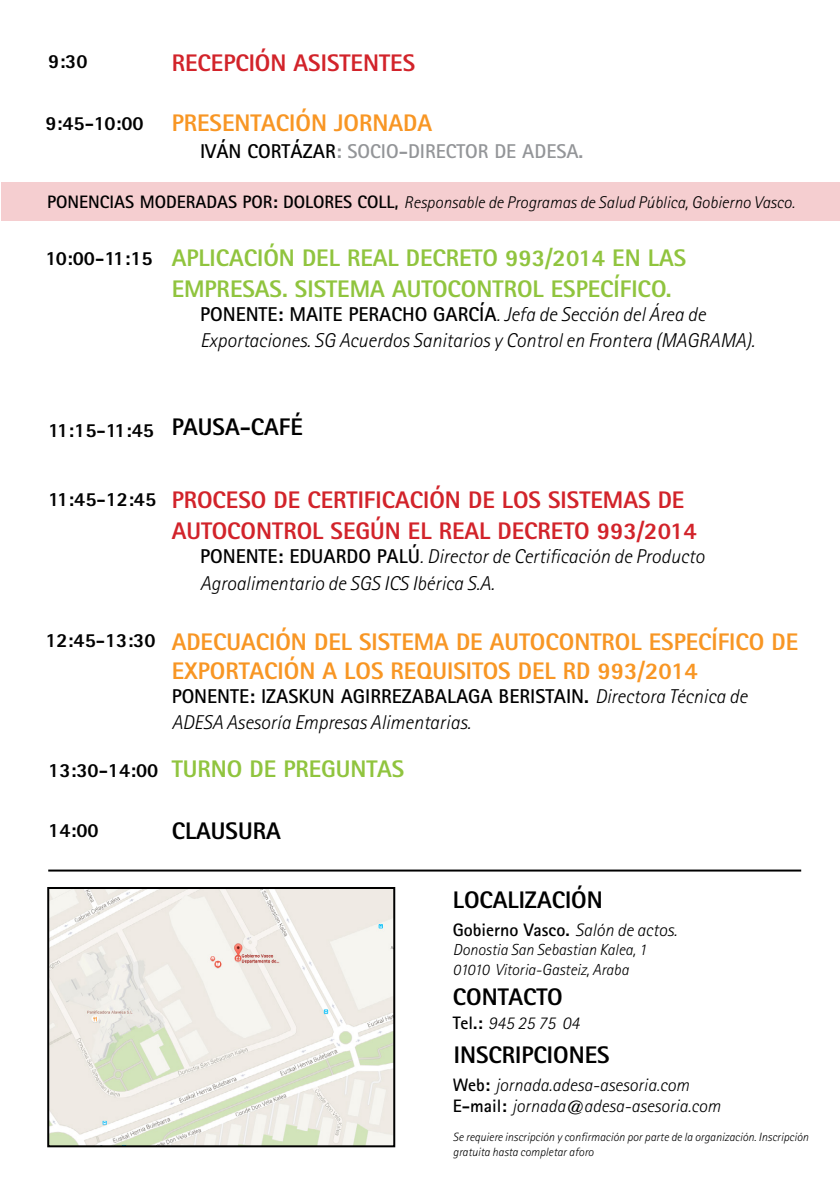
<style>
.page{position:relative;width:840px;height:1191px;background:#fff}
.page>*{position:absolute;margin:0;border:0;box-sizing:border-box;transform-origin:0 0}
.t1{font:800 24px/28.8px "Rotis Sans Serif";color:#f89624}
.t2{font:800 24px/31.2px "Rotis Sans Serif";color:#d2232a}
.t3{font:800 24px/31.2px "Rotis Sans Serif";color:#90c43e}
.t4{font:800 24px "Rotis Sans Serif";color:#000}
.t5{font:italic 300 20px/26.4px "Rotis Sans Serif";color:#000}
.t6{font:800 20px "Rotis Sans Serif";color:#000}
.t7{font:700 20px "Rotis Sans Serif";color:#939598}
.t8{font:italic 300 18px/21.6px "Rotis Sans Serif";color:#000}
.t9{font:700 18px "Rotis Sans Serif";color:#000}
.t10{font:italic 300 17px "Rotis Sans Serif";color:#000}
.t11{font:italic 300 16px/19.2px "Rotis Sans Serif";color:#000}
.t12{font:italic 300 12px/14.4px "Rotis Sans Serif";color:#000}
.s1{color:#000}
.s2{font-weight:700;font-style:normal;font-size:18px}
.s3{font-weight:700;font-style:normal}
.s4{font-weight:300;font-style:italic}
</style>
<div class="page">
<div style="left:1px;top:182px;width:838px;height:39px;background:#f5ced0"></div>
<hr style="left:48px;top:869px;width:752px;height:2px;background:#000">
<img style="left:50px;top:890px;width:342px;height:254px">
<div style="left:47px;top:887px;width:348px;height:260px;border:2px solid #000"></div>
<p class="t6" style="left:48px;top:49px;width:41px">9:30</p>
<p class="t6" style="left:45px;top:111px;width:100px">9:45-10:00</p>
<p class="t2" style="left:171px;top:47px;width:245px">RECEPCIÓN ASISTENTES</p>
<p class="t1" style="left:171px;top:108px;width:262px">PRESENTACIÓN JORNADA</p>
<p class="t7" style="left:200px;top:138px;width:384px"><span class="s1">IVÁN CORTÁZAR</span>: SOCIO-DIRECTOR DE ADESA.</p>
<p class="t10" style="left:47px;top:192px;width:748px"><span class="s2">PONENCIAS MODERADAS POR: DOLORES COLL,</span> Responsable de Programas de Salud Pública, Gobierno Vasco.</p>
<p class="t6" style="left:45px;top:246px;width:109px">10:00-11:15</p>
<p class="t3" style="left:171px;top:242px;width:515px">APLICACIÓN DEL REAL DECRETO 993/2014 EN LAS<br>EMPRESAS. SISTEMA AUTOCONTROL ESPECÍFICO.</p>
<p class="t5" style="left:200px;top:301px;width:556px"><span class="s3">PONENTE: MAITE PERACHO GARCÍA</span>. Jefa de Sección del Área de<br>Exportaciones. SG Acuerdos Sanitarios y Control en Frontera (MAGRAMA).</p>
<p class="t6" style="left:48px;top:417px;width:107px">11:15-11:45</p>
<p class="t4" style="left:171px;top:412px;width:133px">PAUSA-CAFÉ</p>
<p class="t6" style="left:48px;top:487px;width:109px">11:45-12:45</p>
<p class="t6" style="left:45px;top:628px;width:112px">12:45-13:30</p>
<p class="t6" style="left:48px;top:757px;width:112px">13:30-14:00</p>
<p class="t2" style="left:171px;top:484px;width:526px">PROCESO DE CERTIFICACIÓN DE LOS SISTEMAS DE<br>AUTOCONTROL SEGÚN EL REAL DECRETO 993/2014</p>
<p class="t5" style="left:200px;top:544px;width:505px"><span class="s3">PONENTE: EDUARDO PALÚ</span>. Director de Certificación de Producto<br>Agroalimentario de SGS ICS Ibérica S.A.</p>
<p class="t1" style="left:171px;top:627px;width:627px">ADECUACIÓN DEL SISTEMA DE AUTOCONTROL ESPECÍFICO DE<br>EXPORTACIÓN A LOS REQUISITOS DEL RD 993/2014</p>
<p class="t5" style="left:171px;top:683px;width:577px"><span class="s3">PONENTE: IZASKUN AGIRREZABALAGA BERISTAIN.</span> Directora Técnica de<br>ADESA Asesoría Empresas Alimentarias.</p>
<p class="t3" style="left:171px;top:753px;width:234px">TURNO DE PREGUNTAS</p>
<p class="t6" style="left:48px;top:817px;width:52px">14:00</p>
<p class="t4" style="left:171px;top:815px;width:110px">CLAUSURA</p>
<p class="t4" style="left:452px;top:885px;width:151px">LOCALIZACIÓN</p>
<p class="t9" style="left:452px;top:918px;width:225px">Gobierno Vasco. <span class="s4">Salón de actos.</span></p>
<p class="t11" style="left:452px;top:940px;width:195px">Donostia San Sebastian Kalea, 1<br>01010 Vitoria-Gasteiz, Araba</p>
<p class="t8" style="left:452px;top:1012px;width:128px"><span class="s3">Tel.:</span> 945 25 75 04</p>
<p class="t4" style="left:452px;top:981px;width:111px">CONTACTO</p>
<p class="t4" style="left:453px;top:1039px;width:157px">INSCRIPCIONES</p>
<p class="t8" style="left:452px;top:1074px;width:269px"><span class="s3">Web:</span> jornada.adesa-asesoria.com<br><span class="s3">E-mail:</span> jornada@adesa-asesoria.com</p>
<p class="t12" style="left:452px;top:1130px;width:357px">Se requiere inscripción y confirmación por parte de la organización. Inscripción gratuita hasta completar aforo</p>
</div>
